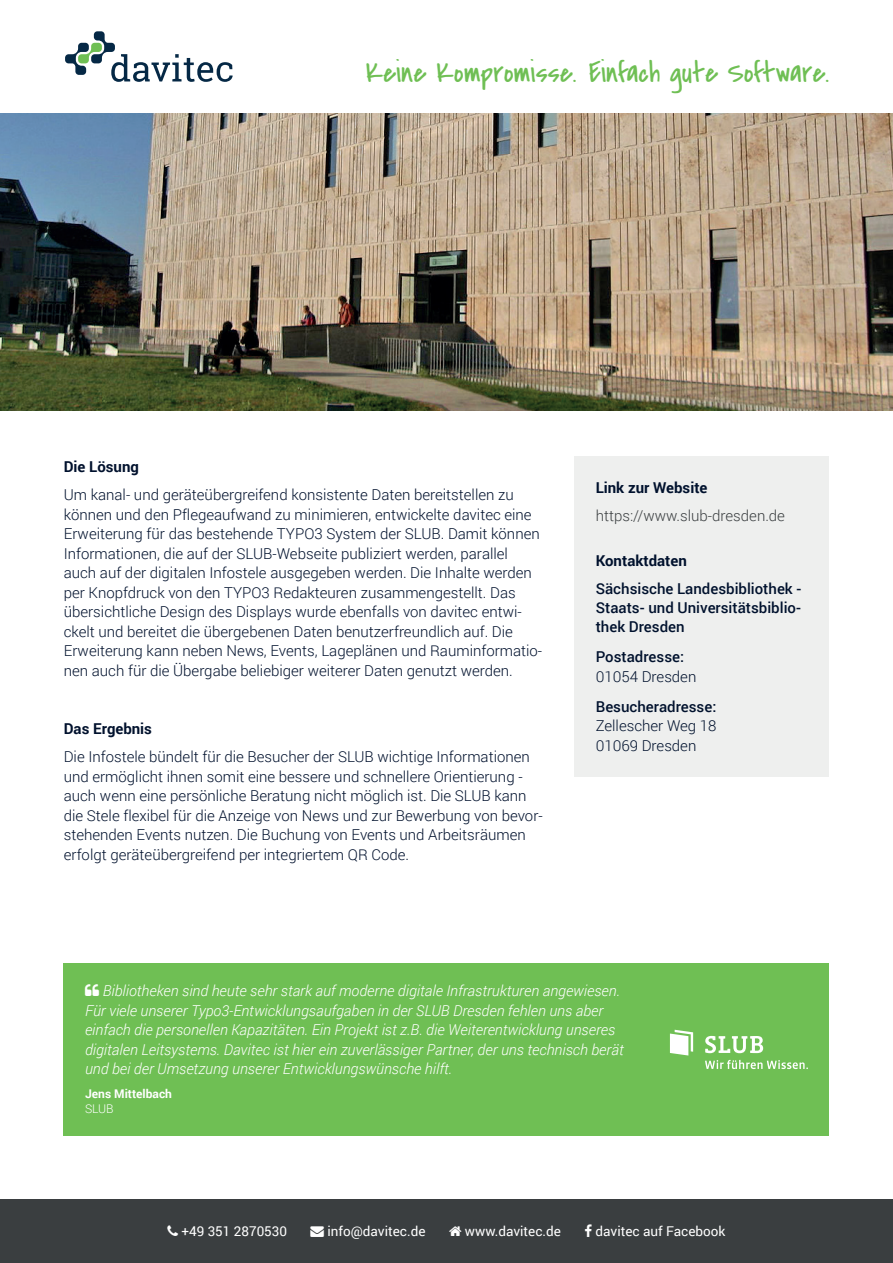
<style>
.page{position:relative;width:893px;height:1263px;background:#fff}
.page>*{position:absolute;margin:0;border:0;box-sizing:border-box;transform-origin:0 0}
.t1{font:30px "Covered By Your Grace";color:#6fbf54}
.t2{font:300 15px/19.5px "Roboto";color:#00112d}
.t3{font:italic 300 15px/19.5px "Roboto";color:#fff}
.t4{font:500 15px/19.2px "Roboto";color:#00112d;text-align:justify}
.t5{font:700 15px "Roboto";color:#00112d}
.t6{font:300 15px "Roboto";color:#3a3e40}
.t7{font:13.5px "Roboto";color:#fff}
.t8{font:700 12px "Roboto";color:#fff}
.t9{font:300 12px "Roboto";color:#fff}
</style>
<div class="page">
<svg style="left:65px;top:31px;width:168px;height:51px"></svg>
<div style="left:0;top:1199px;width:893px;height:64px;background:#3a3e40"></div>
<div style="left:64px;top:963px;width:765px;height:172px;background:#6fbf54"></div>
<svg style="left:705px;top:1060px;width:103px;height:9px"></svg>
<svg style="left:670px;top:1030px;width:23px;height:25px"></svg>
<svg style="left:705px;top:1036px;width:58px;height:17px"></svg>
<div style="left:575px;top:456px;width:254px;height:321px;background:#eeefee"></div>
<img style="left:0;top:113px;width:893px;height:298px">
<h1 class="t1" style="left:366px;top:52px;width:465px">Keine Kompromisse. Einfach gute Software.</h1>
<p class="t5" style="left:64px;top:456px;width:77px">Die Lösung</p>
<p class="t2" style="left:64px;top:484px;width:480px">Um kanal- und geräteübergreifend konsistente Daten bereitstellen zu können und den Pflegeaufwand zu minimieren, entwickelte davitec eine Erweiterung für das bestehende TYPO3 System der SLUB. Damit können Informationen, die auf der SLUB-Webseite publiziert werden, parallel auch auf der digitalen Infostele ausgegeben werden. Die Inhalte werden per Knopfdruck von den TYPO3 Redakteuren zusammengestellt. Das übersichtliche Design des Displays wurde ebenfalls von davitec entwi&shy;ckelt und bereitet die übergebenen Daten benutzerfreundlich auf. Die Erweiterung kann neben News, Events, Lageplänen und Rauminformatio&shy;nen auch für die Übergabe beliebiger weiterer Daten genutzt werden.</p>
<p class="t5" style="left:64px;top:718px;width:90px">Das Ergebnis</p>
<p class="t2" style="left:64px;top:746px;width:480px">Die Infostele bündelt für die Besucher der SLUB wichtige Informationen und ermöglicht ihnen somit eine bessere und schnellere Orientierung - auch wenn eine persönliche Beratung nicht möglich ist. Die SLUB kann die Stele flexibel für die Anzeige von News und zur Bewerbung von bevor&shy;stehenden Events nutzen. Die Buchung von Events und Arbeitsräumen erfolgt geräteübergreifend per integriertem QR Code.</p>
<p class="t5" style="left:596px;top:477px;width:113px">Link zur Website</p>
<p class="t6" style="left:596px;top:505px;width:191px">https://www.slub-dresden.de</p>
<p class="t5" style="left:596px;top:550px;width:93px">Kontaktdaten</p>
<p class="t4" style="left:596px;top:578px;width:207px">Sächsische Landesbibliothek - Staats- und Universitätsbiblio&shy;thek Dresden</p>
<p class="t4" style="left:596px;top:647px;width:90px">Postadresse:</p>
<p class="t2" style="left:596px;top:666px;width:102px">01054 Dresden</p>
<p class="t4" style="left:596px;top:696px;width:122px">Besucheradresse:</p>
<p class="t2" style="left:596px;top:716px;width:122px">Zellescher Weg 18<br>01069 Dresden</p>
<p class="t3" style="left:85px;top:981px;width:540px;text-indent:18px">Bibliotheken sind heute sehr stark auf moderne digitale Infrastrukturen angewiesen.<br>Für viele unserer Typo3-Entwicklungsaufgaben in der SLUB Dresden fehlen uns aber einfach die personellen Kapazitäten. Ein Projekt ist z.B. die Weiterentwicklung unseres digitalen Leitsystems. Davitec ist hier ein zuverlässiger Partner, der uns technisch berät und bei der Umsetzung unserer Entwicklungswünsche hilft.</p>
<p class="t8" style="left:85px;top:1085px;width:88px">Jens Mittelbach</p>
<p class="t9" style="left:85px;top:1100px;width:30px">SLUB</p>
<p class="t7" style="left:181px;top:1222px;width:107px">+49 351 2870530</p>
<p class="t7" style="left:311px;top:1222px;width:116px">→ info@davitec.de</p>
<p class="t7" style="left:465px;top:1222px;width:98px">www.davitec.de</p>
<p class="t7" style="left:595px;top:1222px;width:131px">davitec auf Facebook</p>
</div>
